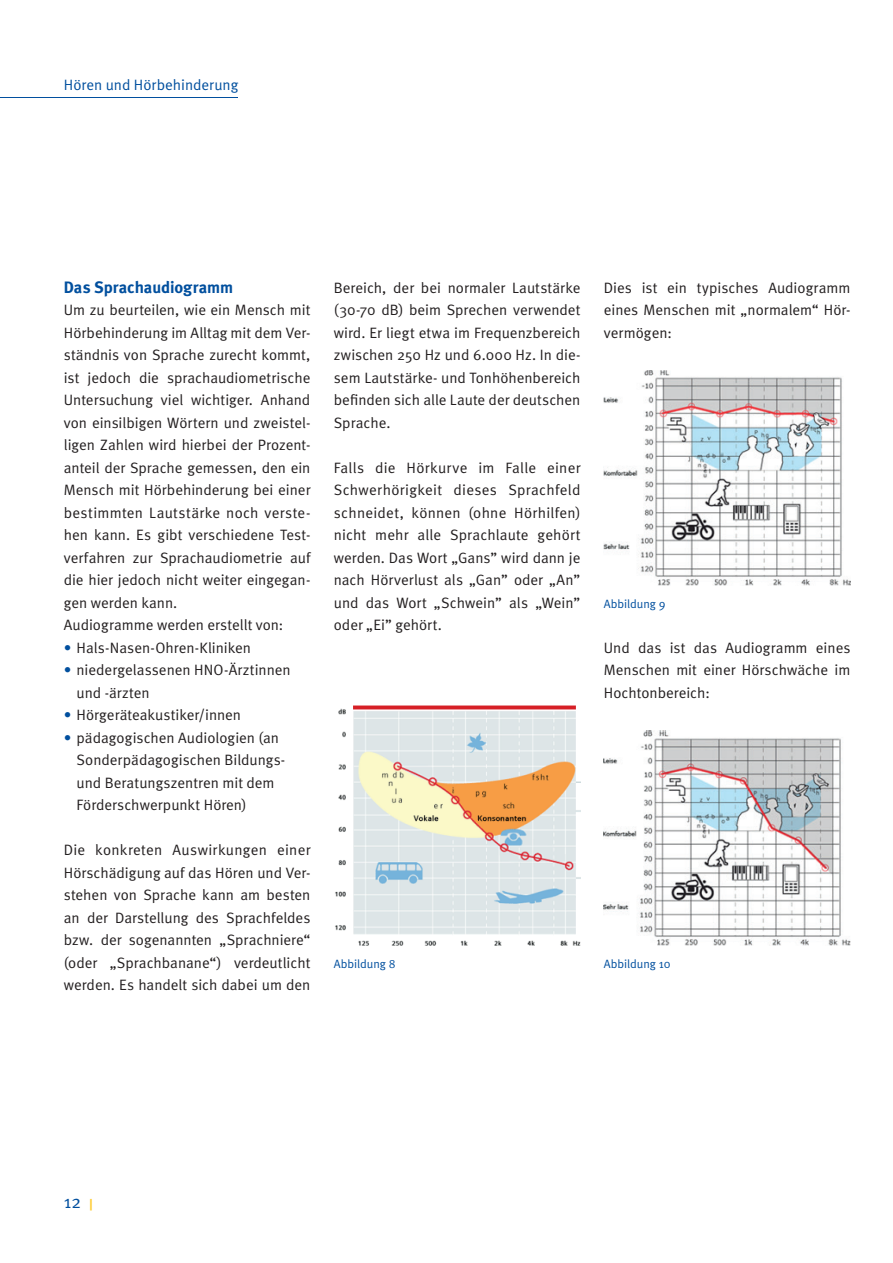
<style>
.page{position:relative;width:893px;height:1263px;background:#fff}
.page>*{position:absolute;margin:0;border:0;box-sizing:border-box;transform-origin:0 0}
.t1{font:18px "Meta Normal";color:#014f9e}
.t2{font:700 16.5px "Meta";letter-spacing:-.005em;color:#014f9e}
.t3{font:15px/22.5px "Meta Normal";color:#231f20;text-align:justify}
.t4{font:15px "Meta Normal";color:#014f9e}
.t5{font:12px "Meta Normal";letter-spacing:-.005em;color:#014f9e}
.s1{color:#014f9e}
.s2{font-family:"Meta";font-weight:700;font-size:12px;color:#fecb2f}
</style>
<div class="page">
<hr style="left:0;top:97px;width:237px;height:1px;background:#014f9e">
<img style="left:335px;top:705px;width:245px;height:240px">
<img style="left:604px;top:731px;width:246px;height:215px">
<img style="left:604px;top:371px;width:246px;height:214px">
<p class="t4" style="left:64px;top:76px;width:176px">Hören und Hörbehinderung</p>
<p class="t2" style="left:64px;top:276px;width:171px">Das Sprachaudiogramm</p>
<p class="t3" style="left:64px;top:298px;width:248px;text-align:left">Um zu beurteilen, wie ein Mensch mit Hörbehinderung im Alltag mit dem Ver&shy;ständnis von Sprache zurecht kommt, ist jedoch die sprachaudiometrische Untersuchung viel wichtiger. Anhand von einsilbigen Wörtern und zweistel&shy;ligen Zahlen wird hierbei der Prozent&shy;anteil der Sprache gemessen, den ein Mensch mit Hörbehinderung bei einer bestimmten Lautstärke noch verste&shy;hen kann. Es gibt verschiedene Test&shy;verfahren zur Sprachaudiometrie auf die hier jedoch nicht weiter eingegan&shy;gen werden kann.<br>Audiogramme werden erstellt von:</p>
<p class="t3" style="left:64px;top:636px;width:189px"><span class="s1">•</span> Hals-Nasen-Ohren-Kliniken</p>
<p class="t3" style="left:77px;top:658px;width:216px;text-indent:-13px"><span class="s1">•</span> niedergelassenen HNO-Ärztinnen und -ärzten</p>
<p class="t3" style="left:64px;top:703px;width:179px"><span class="s1">•</span> Hörgeräteakustiker/innen</p>
<p class="t3" style="left:77px;top:726px;width:210px;text-align:left;text-indent:-13px"><span class="s1">•</span> pädagogischen Audiologien (an<br>Sonderpädagogischen Bildungs&shy;und Beratungszentren mit dem<br>Förderschwerpunkt Hören)</p>
<p class="t3" style="left:64px;top:838px;width:248px">Die konkreten Auswirkungen einer Hörschädigung auf das Hören und Ver&shy;stehen von Sprache kann am besten an der Darstellung des Sprachfeldes bzw. der sogenannten „Sprachniere“ (oder „Sprachbanane“) verdeutlicht werden. Es handelt sich dabei um den</p>
<p class="t3" style="left:334px;top:276px;width:248px">Bereich, der bei normaler Lautstärke (30-70 dB) beim Sprechen verwendet wird. Er liegt etwa im Frequenzbereich zwischen 250 Hz und 6.000 Hz. In die&shy;sem Lautstärke- und Tonhöhenbereich befinden sich alle Laute der deutschen Sprache.</p>
<p class="t3" style="left:334px;top:456px;width:248px">Falls die Hörkurve im Falle einer Schwerhörigkeit dieses Sprachfeld schneidet, können (ohne Hörhilfen) nicht mehr alle Sprachlaute gehört werden. Das Wort „Gans” wird dann je nach Hörverlust als „Gan” oder „An” und das Wort „Schwein” als „Wein” oder „Ei” gehört.</p>
<p class="t3" style="left:604px;top:276px;width:248px">Dies ist ein typisches Audiogramm eines Menschen mit „normalem“ Hör&shy;vermögen:</p>
<p class="t5" style="left:604px;top:596px;width:63px">Abbildung 9</p>
<p class="t3" style="left:604px;top:636px;width:248px">Und das ist das Audiogramm eines Menschen mit einer Hörschwäche im Hochtonbereich:</p>
<p class="t5" style="left:334px;top:956px;width:63px">Abbildung 8</p>
<p class="t5" style="left:604px;top:956px;width:68px">Abbildung 10</p>
<p class="t1" style="left:64px;top:1191px;width:30px">12 <span class="s2">|</span></p>
</div>
